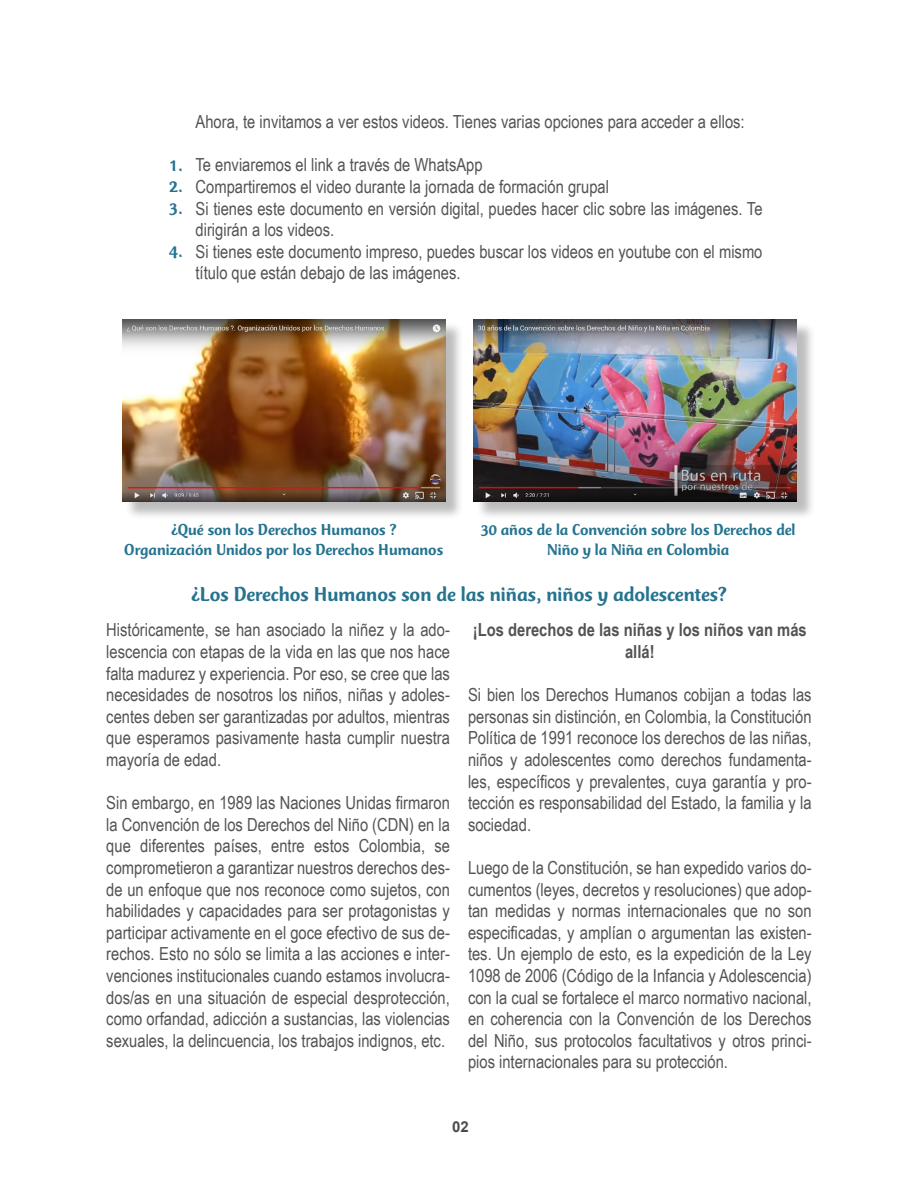
<style>
.page{position:relative;width:918px;height:1188px;background:#fff}
.page>*{position:absolute;margin:0;border:0;box-sizing:border-box;transform-origin:0 0}
.t1{font:500 21px "CT Mercurius Std";color:#25738f}
.t2{font:18px/21.6px "Arial Narrow";color:#535355;text-align:justify}
.t3{font:700 18px/21.6px "Arial Narrow";color:#535355;text-align:center}
.t4{font:500 18px "CT Mercurius Std";color:#25738f}
.t5{font:500 16.5px/19.8px "CT Mercurius Std";color:#25738f;text-align:center}
.t6{font:700 15px "Arial";color:#494c4d}
</style>
<div class="page">
<div style="left:124px;top:322px;width:340px;height:198px;background:#231f20;opacity:.3"></div>
<img style="left:122px;top:319px;width:323px;height:182px">
<div style="left:476px;top:322px;width:339px;height:198px;background:#231f20;opacity:.3"></div>
<img style="left:473px;top:319px;width:324px;height:182px">
<p class="t4" style="left:169px;top:155px;width:15px">1.</p>
<p class="t4" style="left:169px;top:177px;width:15px">2.</p>
<p class="t4" style="left:169px;top:199px;width:15px">3.</p>
<p class="t4" style="left:169px;top:242px;width:15px">4.</p>
<p class="t2" style="left:196px;top:110px;width:551px">Ahora, te invitamos a ver estos videos. Tienes varias opciones para acceder a ellos:</p>
<p class="t2" style="left:196px;top:154px;width:289px">Te enviaremos el link a través de WhatsApp</p>
<p class="t2" style="left:196px;top:175px;width:415px">Compartiremos el video durante la jornada de formación grupal</p>
<p class="t2" style="left:196px;top:197px;width:569px">Si tienes este documento en versión digital, puedes hacer clic sobre las imágenes. Te dirigirán a los videos.</p>
<p class="t2" style="left:196px;top:240px;width:568px">Si tienes este documento impreso, puedes buscar los videos en youtube con el mismo título que están debajo de las imágenes.</p>
<p class="t5" style="left:171px;top:521px;width:227px">¿Qué son los Derechos Humanos ?</p>
<p class="t5" style="left:124px;top:540px;width:320px">Organización Unidos por los Derechos Humanos</p>
<p class="t5" style="left:481px;top:521px;width:316px">30 años de la Convención sobre los Derechos del<br>Niño y la Niña en Colombia</p>
<p class="t1" style="left:191px;top:583px;width:537px">¿Los Derechos Humanos son de las niñas, niños y adolescentes?</p>
<p class="t2" style="left:106px;top:619px;width:345px">Históricamente, se han asociado la niñez y la ado&shy;lescencia con etapas de la vida en las que nos hace falta madurez y experiencia. Por eso, se cree que las necesidades de nosotros los niños, niñas y adoles&shy;centes deben ser garantizadas por adultos, mientras que esperamos pasivamente hasta cumplir nuestra mayoría de edad.</p>
<p class="t2" style="left:106px;top:791px;width:345px">Sin embargo, en 1989 las Naciones Unidas firmaron la Convención de los Derechos del Niño (CDN) en la</p>
<p class="t2" style="left:106px;top:835px;width:345px">que diferentes países, entre estos Colombia, se comprometieron a garantizar nuestros derechos des&shy;de un enfoque que nos reconoce como sujetos, con habilidades y capacidades para ser protagonistas y participar activamente en el goce efectivo de sus de&shy;rechos. Esto no sólo se limita a las acciones e inter&shy;venciones institucionales cuando estamos involucra&shy;dos/as en una situación de especial desprotección, como orfandad, adicción a sustancias, las violencias sexuales, la delincuencia, los trabajos indignos, etc.</p>
<p class="t3" style="left:473px;top:618px;width:335px">¡Los derechos de las niñas y los niños van más allá!</p>
<p class="t2" style="left:468px;top:683px;width:345px">Si bien los Derechos Humanos cobijan a todas las personas sin distinción, en Colombia, la Constitución</p>
<p class="t2" style="left:468px;top:727px;width:345px">Política de 1991 reconoce los derechos de las niñas, niños y adolescentes como derechos fundamenta&shy;les, específicos y prevalentes, cuya garantía y pro&shy;tección es responsabilidad del Estado, la familia y la sociedad.</p>
<p class="t2" style="left:468px;top:856px;width:345px">Luego de la Constitución, se han expedido varios do&shy;cumentos (leyes, decretos y resoluciones) que adop&shy;tan medidas y normas internacionales que no son especificadas, y amplían o argumentan las existen&shy;tes. Un ejemplo de esto, es la expedición de la Ley 1098 de 2006 (Código de la Infancia y Adolescencia) con la cual se fortalece el marco normativo nacional, en coherencia con la Convención de los Derechos del Niño, sus protocolos facultativos y otros princi&shy;pios internacionales para su protección.</p>
<p class="t6" style="left:452px;top:1116px;width:18px">02</p>
</div>
